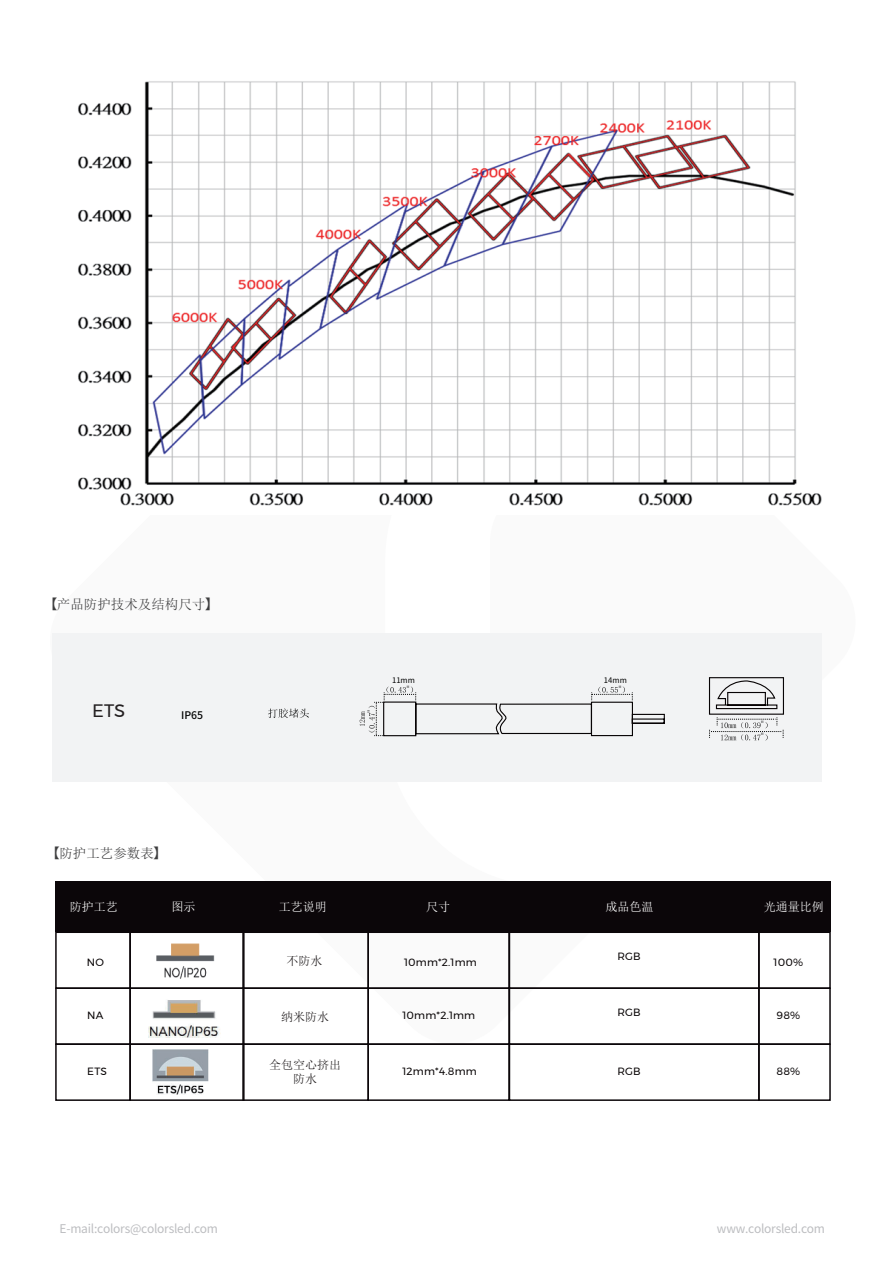
<style>
.page{position:relative;width:893px;height:1263px;background:#fff}
.page>*{position:absolute;margin:0;border:0;box-sizing:border-box;transform-origin:0 0}
.t1{font:18px "Montserrat";color:#231f20}
.t2{font:13.5px "Sim Sun";color:#3e3e3f}
.t3{font:12px "Source Han Sans CN";letter-spacing:-.02em;color:#bcbdc0}
.t4{font:12px "Sim Sun";color:#fff}
.t5{font:12px/14.4px "Sim Sun";color:#231f20;text-align:center}
.t6{font:10.5px "Montserrat";letter-spacing:.02em;color:#080405}
.t7{font:500 10.5px "Source Han Sans CN";color:#030303}
.t8{font:300 10.5px/12.1px "Montserrat";color:#3e3e40}
.t9{font:300 10.5px "Montserrat";color:#3e3e3f}
.t10{font:7.8px "Source Han Sans CN";color:#030303}
.s1{font-family:"Source Han Sans CN";font-weight:700}
</style>
<div class="page">
<div style="left:53px;top:633px;width:769px;height:149px;background:#f2f3f4"></div>
<svg style="left:268px;top:708px;width:41px;height:10px"></svg>
<svg style="left:708px;top:677px;width:76px;height:64px"></svg>
<svg style="left:360px;top:686px;width:305px;height:51px"></svg>
<img style="left:78px;top:81px;width:744px;height:425px">
<div style="left:55px;top:931px;width:76px;height:58px;border:2px solid #0b0609"></div>
<div style="left:129px;top:931px;width:116px;height:58px;border:2px solid #0b0609"></div>
<div style="left:242px;top:931px;width:127px;height:58px;border:2px solid #0b0609"></div>
<div style="left:367px;top:931px;width:143px;height:58px;border:2px solid #0b0609"></div>
<div style="left:509px;top:931px;width:251px;height:58px;border:2px solid #0b0609"></div>
<div style="left:758px;top:931px;width:73px;height:58px;border:2px solid #0b0609"></div>
<div style="left:55px;top:987px;width:76px;height:58px;border:2px solid #0b0609"></div>
<div style="left:129px;top:987px;width:116px;height:58px;border:2px solid #0b0609"></div>
<div style="left:242px;top:987px;width:127px;height:58px;border:2px solid #0b0609"></div>
<div style="left:367px;top:987px;width:143px;height:58px;border:2px solid #0b0609"></div>
<div style="left:509px;top:987px;width:251px;height:58px;border:2px solid #0b0609"></div>
<div style="left:758px;top:987px;width:73px;height:58px;border:2px solid #0b0609"></div>
<div style="left:55px;top:881px;width:776px;height:51px;background:#0b0609"></div>
<div style="left:55px;top:1043px;width:76px;height:58px;border:2px solid #0b0609"></div>
<div style="left:129px;top:1043px;width:116px;height:58px;border:2px solid #0b0609"></div>
<div style="left:242px;top:1043px;width:127px;height:58px;border:2px solid #0b0609"></div>
<div style="left:367px;top:1043px;width:143px;height:58px;border:2px solid #0b0609"></div>
<div style="left:509px;top:1043px;width:251px;height:58px;border:2px solid #0b0609"></div>
<div style="left:758px;top:1043px;width:73px;height:58px;border:2px solid #0b0609"></div>
<img style="left:153px;top:1050px;width:55px;height:45px">
<img style="left:156px;top:943px;width:59px;height:36px">
<img style="left:148px;top:1000px;width:72px;height:37px">
<p class="t2" style="left:44px;top:597px;width:176px"><span class="s1">【</span>产品防护技术及结构尺寸<span class="s1">】</span></p>
<h1 class="t1" style="left:92px;top:697px;width:35px">ETS</h1>
<p class="t7" style="left:181px;top:709px;width:24px">IP65</p>
<p class="t2" style="left:46px;top:846px;width:122px"><span class="s1">【</span>防护工艺参数表<span class="s1">】</span></p>
<p class="t8" style="left:365px;top:712px;width:5px;rotate:-90deg">"</p>
<p class="t10" style="left:392px;top:675px;width:24px">11mm</p>
<p class="t9" style="left:406px;top:681px;width:5px">"</p>
<p class="t10" style="left:604px;top:675px;width:24px">14mm</p>
<p class="t9" style="left:618px;top:681px;width:5px">"</p>
<p class="t8" style="left:761px;top:718px;width:5px">" "</p>
<p class="t4" style="left:70px;top:901px;width:50px">防护工艺</p>
<p class="t4" style="left:172px;top:901px;width:25px">图示</p>
<p class="t4" style="left:279px;top:901px;width:49px">工艺说明</p>
<p class="t4" style="left:426px;top:901px;width:25px">尺寸</p>
<p class="t4" style="left:605px;top:901px;width:49px">成品色温</p>
<p class="t4" style="left:764px;top:901px;width:61px">光通量比例</p>
<p class="t6" style="left:87px;top:954px;width:19px">NO</p>
<p class="t6" style="left:87px;top:1008px;width:18px">NA</p>
<p class="t5" style="left:286px;top:953px;width:37px">不防水</p>
<p class="t5" style="left:281px;top:1010px;width:49px">纳米防水</p>
<p class="t6" style="left:404px;top:954px;width:74px">10mm*2.1mm</p>
<p class="t6" style="left:403px;top:1008px;width:74px">10mm*2.1mm</p>
<p class="t6" style="left:617px;top:948px;width:25px">RGB</p>
<p class="t6" style="left:617px;top:1004px;width:25px">RGB</p>
<p class="t6" style="left:774px;top:954px;width:31px">100%</p>
<p class="t6" style="left:776px;top:1008px;width:25px">98%</p>
<p class="t5" style="left:269px;top:1057px;width:73px">全包空心挤出防水</p>
<p class="t6" style="left:87px;top:1064px;width:21px">ETS</p>
<p class="t6" style="left:403px;top:1063px;width:76px">12mm*4.8mm</p>
<p class="t6" style="left:617px;top:1063px;width:25px">RGB</p>
<p class="t6" style="left:776px;top:1063px;width:25px">88%</p>
<p class="t3" style="left:60px;top:1221px;width:160px">E-mail:colors@colorsled.com</p>
<p class="t3" style="left:717px;top:1221px;width:110px">www.colorsled.com</p>
</div>
